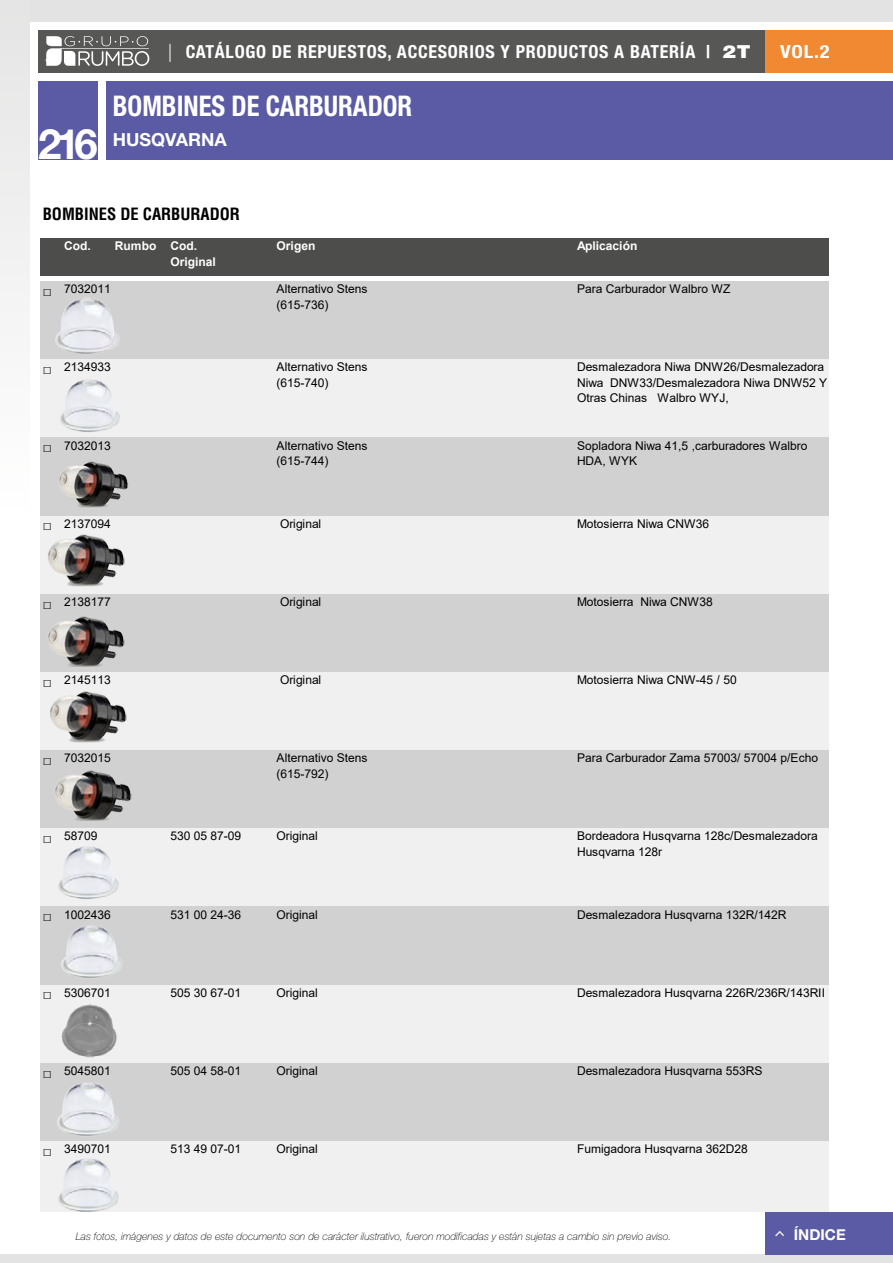
<style>
.page{position:relative;width:893px;height:1263px;background:#fff}
.page>*{position:absolute;margin:0;border:0;box-sizing:border-box;transform-origin:0 0}
.t1{font:700 42px "Helvetica Neue";color:#fff}
.t2{font:700 condensed 28.5px "Helvetica Neue";color:#fff;scale:.93 1}
.t3{font:700 condensed 18px "Helvetica Neue";letter-spacing:.04em;color:#fff}
.t4{font:700 18px "Helvetica Neue";color:#fff}
.t5{font:700 condensed 18px "Helvetica Neue";letter-spacing:.04em;color:#fff;scale:1.14 1}
.t6{font:700 condensed 16.5px "Helvetica";color:#000}
.t7{font:700 15px "Helvetica Neue";color:#fff}
.t8{font:12px/15.3px "Arial";letter-spacing:-.005em;color:#000}
.t9{font:700 12px/15.8px "Arial";color:#fff}
.t10{font:italic 100 10.5px "Helvetica Neue";color:#000}
.s1{font-weight:300;font-stretch:normal}
.s2{font-weight:900;font-stretch:normal}
.s3{font-size:14.85px}
</style>
<div class="page">
<div style="left:0;top:0;width:893px;height:21px;background:#e3e3e3"></div>
<div style="left:0;top:0;width:30px;height:523px;background:linear-gradient(to right,#f2f2f2,#f2f2f2)"></div>
<div style="left:38px;top:30px;width:855px;height:42px;background:#575756"></div>
<div style="left:38px;top:81px;width:60px;height:78px;background:#5a5ba4"></div>
<div style="left:106px;top:81px;width:787px;height:78px;background:#5a5ba4"></div>
<svg style="left:46px;top:36px;width:103px;height:30px"></svg>
<div style="left:765px;top:30px;width:128px;height:42px;background:#f18932"></div>
<div style="left:41px;top:238px;width:788px;height:38px;background:#4d4d4c"></div>
<div style="left:41px;top:281px;width:788px;height:79px;background:#d1d1d1"></div>
<div style="left:41px;top:359px;width:788px;height:79px;background:#f0f0f0"></div>
<div style="left:41px;top:438px;width:788px;height:78px;background:#d1d1d1"></div>
<div style="left:41px;top:516px;width:788px;height:78px;background:#f0f0f0"></div>
<div style="left:41px;top:594px;width:788px;height:78px;background:#d1d1d1"></div>
<div style="left:41px;top:672px;width:788px;height:78px;background:#f0f0f0"></div>
<div style="left:41px;top:750px;width:788px;height:79px;background:#d1d1d1"></div>
<div style="left:41px;top:828px;width:788px;height:79px;background:#f0f0f0"></div>
<div style="left:41px;top:907px;width:788px;height:78px;background:#d1d1d1"></div>
<div style="left:41px;top:985px;width:788px;height:78px;background:#f0f0f0"></div>
<div style="left:41px;top:1063px;width:788px;height:78px;background:#d1d1d1"></div>
<div style="left:41px;top:1141px;width:788px;height:71px;background:#f0f0f0"></div>
<img style="left:55px;top:297px;width:65px;height:57px">
<img style="left:60px;top:379px;width:60px;height:53px">
<img style="left:59px;top:461px;width:69px;height:47px">
<img style="left:55px;top:770px;width:77px;height:51px">
<img style="left:40px;top:605px;width:85px;height:68px">
<img style="left:61px;top:1004px;width:56px;height:54px">
<img style="left:58px;top:846px;width:61px;height:53px">
<img style="left:61px;top:925px;width:61px;height:53px">
<img style="left:57px;top:1082px;width:62px;height:54px">
<img style="left:58px;top:1159px;width:61px;height:53px">
<img style="left:40px;top:524px;width:85px;height:67px">
<img style="left:50px;top:691px;width:77px;height:52px">
<div style="left:0;top:1254px;width:893px;height:9px;background:#e3e3e3"></div>
<div style="left:765px;top:1212px;width:128px;height:42px;background:#5a5ba4"></div>
<svg style="left:775px;top:1230px;width:9px;height:7px"></svg>
<h1 class="t1" style="left:38px;top:118px;width:61px">216</h1>
<h3 class="t3" style="left:168px;top:41px;width:584px"><span class="s1">|</span> CATÁLOGO DE REPUESTOS, ACCESORIOS Y PRODUCTOS A BATERÍA | <span class="s2">2T</span></h3>
<h3 class="t5" style="left:780px;top:41px;width:45px">VOL.2</h3>
<h2 class="t2" style="left:113px;top:89px;width:323px">BOMBINES DE CARBURADOR</h2>
<h3 class="t4" style="left:113px;top:129px;width:115px">HUSQVARNA</h3>
<h3 class="t6" style="left:43px;top:204px;width:199px">BOMBINES DE CARBURADOR</h3>
<p class="t9" style="left:64px;top:238px;width:28px">Cod.</p>
<p class="t9" style="left:170px;top:238px;width:47px;text-indent:-55px">Rumbo Cod.<br>Original</p>
<p class="t9" style="left:277px;top:238px;width:40px">Origen</p>
<p class="t9" style="left:577px;top:238px;width:62px">Aplicación</p>
<p class="t8" style="left:43px;top:281px;width:69px"><span class="s3">□</span> 7032011</p>
<p class="t8" style="left:277px;top:281px;width:92px">Alternativo Stens (615-736)</p>
<p class="t8" style="left:577px;top:281px;width:155px">Para Carburador Walbro WZ</p>
<p class="t8" style="left:43px;top:359px;width:69px"><span class="s3">□</span> 2134933</p>
<p class="t8" style="left:277px;top:359px;width:92px">Alternativo Stens (615-740)</p>
<p class="t8" style="left:577px;top:359px;width:252px">Desmalezadora Niwa DNW26/Desmalezadora<br>Niwa DNW33/Desmalezadora Niwa DNW52 Y<br>Otras Chinas Walbro WYJ,</p>
<p class="t8" style="left:43px;top:438px;width:69px"><span class="s3">□</span> 7032013</p>
<p class="t8" style="left:277px;top:438px;width:92px">Alternativo Stens (615-744)</p>
<p class="t8" style="left:577px;top:438px;width:232px">Sopladora Niwa 41,5 ,carburadores Walbro<br>HDA, WYK</p>
<p class="t8" style="left:43px;top:516px;width:69px"><span class="s3">□</span> 2137094</p>
<p class="t8" style="left:280px;top:516px;width:43px">Original</p>
<p class="t8" style="left:577px;top:516px;width:134px">Motosierra Niwa CNW36</p>
<p class="t8" style="left:43px;top:594px;width:69px"><span class="s3">□</span> 2138177</p>
<p class="t8" style="left:280px;top:594px;width:43px">Original</p>
<p class="t8" style="left:577px;top:594px;width:137px">Motosierra Niwa CNW38</p>
<p class="t8" style="left:43px;top:672px;width:69px"><span class="s3">□</span> 2145113</p>
<p class="t8" style="left:280px;top:672px;width:43px">Original</p>
<p class="t8" style="left:577px;top:672px;width:161px">Motosierra Niwa CNW-45 / 50</p>
<p class="t8" style="left:43px;top:750px;width:69px"><span class="s3">□</span> 7032015</p>
<p class="t8" style="left:277px;top:750px;width:92px">Alternativo Stens (615-792)</p>
<p class="t8" style="left:577px;top:750px;width:243px">Para Carburador Zama 57003/ 57004 p/Echo</p>
<p class="t8" style="left:43px;top:828px;width:56px"><span class="s3">□</span> 58709</p>
<p class="t8" style="left:170px;top:828px;width:72px">530 05 87-09</p>
<p class="t8" style="left:277px;top:828px;width:43px">Original</p>
<p class="t8" style="left:577px;top:828px;width:242px">Bordeadora Husqvarna 128c/Desmalezadora<br>Husqvarna 128r</p>
<p class="t8" style="left:43px;top:907px;width:69px"><span class="s3">□</span> 1002436</p>
<p class="t8" style="left:170px;top:907px;width:72px">531 00 24-36</p>
<p class="t8" style="left:277px;top:907px;width:43px">Original</p>
<p class="t8" style="left:577px;top:907px;width:211px">Desmalezadora Husqvarna 132R/142R</p>
<p class="t8" style="left:43px;top:985px;width:69px"><span class="s3">□</span> 5306701</p>
<p class="t8" style="left:170px;top:985px;width:72px">505 30 67-01</p>
<p class="t8" style="left:277px;top:985px;width:43px">Original</p>
<p class="t8" style="left:577px;top:985px;width:250px">Desmalezadora Husqvarna 226R/236R/143RII</p>
<p class="t8" style="left:43px;top:1063px;width:69px"><span class="s3">□</span> 5045801</p>
<p class="t8" style="left:170px;top:1063px;width:72px">505 04 58-01</p>
<p class="t8" style="left:277px;top:1063px;width:43px">Original</p>
<p class="t8" style="left:577px;top:1063px;width:187px">Desmalezadora Husqvarna 553RS</p>
<p class="t8" style="left:43px;top:1141px;width:69px"><span class="s3">□</span> 3490701</p>
<p class="t8" style="left:170px;top:1141px;width:72px">513 49 07-01</p>
<p class="t8" style="left:277px;top:1141px;width:43px">Original</p>
<p class="t8" style="left:577px;top:1141px;width:172px">Fumigadora Husqvarna 362D28</p>
<p class="t10" style="left:76px;top:1230px;width:597px">Las fotos, imágenes y datos de este documento son de carácter ilustrativo, fueron modificadas y están sujetas a cambio sin previo aviso.</p>
<p class="t7" style="left:794px;top:1226px;width:53px">ÍNDICE</p>
</div>
